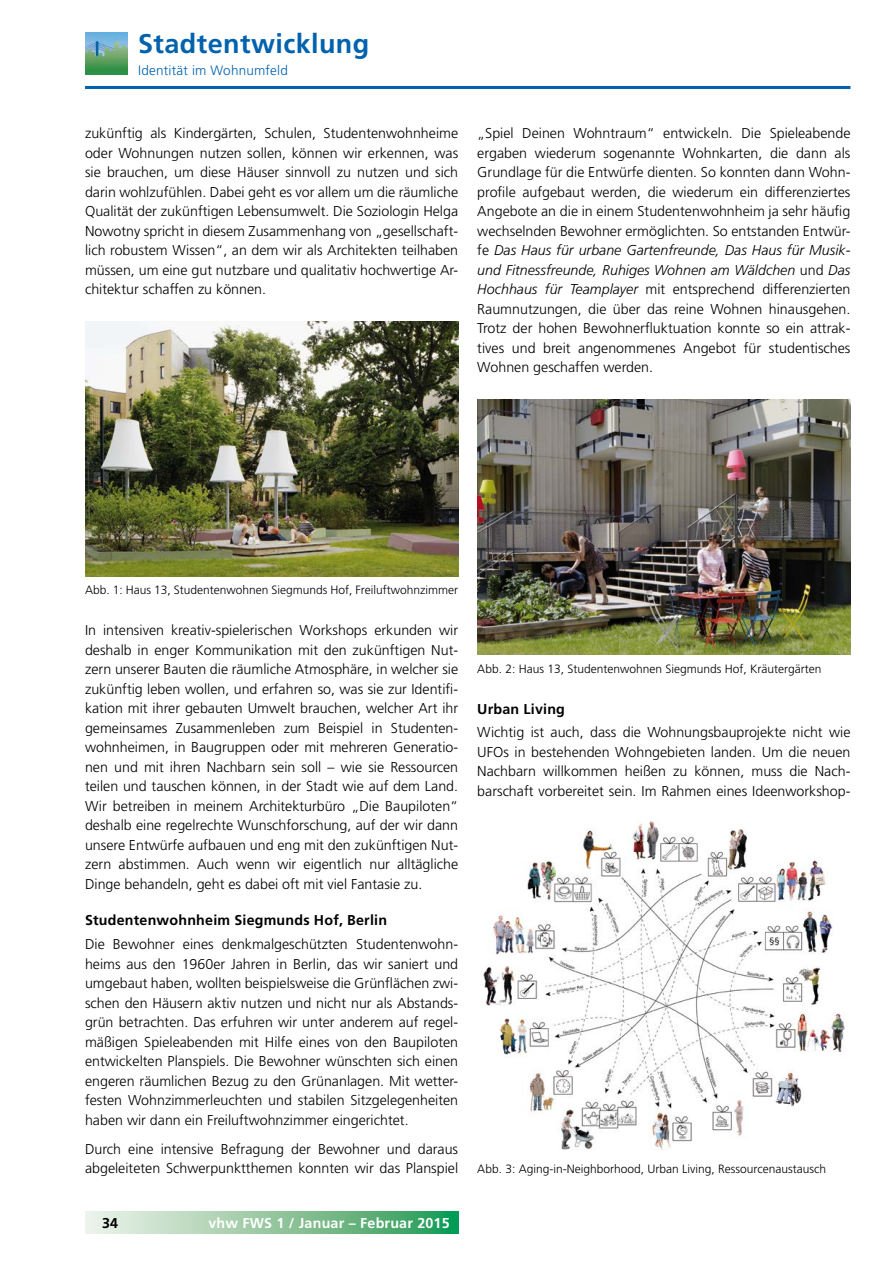
<style>
.page{position:relative;width:893px;height:1263px;background:#fff}
.page>*{position:absolute;margin:0;border:0;box-sizing:border-box;transform-origin:0 0}
.t1{font:700 27px "Frutiger LT";letter-spacing:.015em;color:#0062ae}
.t2{font:300 14.25px/19.5px "Frutiger LT";color:#000;text-align:justify}
.t3{font:italic 300 14.25px/19.5px "Frutiger";color:#000}
.t4{font:700 14.25px "Frutiger LT";letter-spacing:.015em;color:#000}
.t5{font:700 14.25px "Frutiger LT";letter-spacing:.015em;color:#fff}
.t6{font:300 13.5px "Frutiger LT";letter-spacing:.015em;color:#0062ae}
.t7{font:300 12px "Frutiger CE";color:#000}
.s1{font-family:"Frutiger LT";font-style:normal}
.s2{font-family:"Frutiger";font-style:italic}
</style>
<div class="page">
<hr style="left:85px;top:86px;width:765px;height:3px;background:#0062ae">
<svg style="left:85px;top:1212px;width:373px;height:21px;background:#8dc69f"></svg>
<img style="left:85px;top:32px;width:42px;height:43px">
<img style="left:85px;top:321px;width:373px;height:255px">
<img style="left:483px;top:821px;width:362px;height:329px">
<img style="left:477px;top:400px;width:373px;height:255px">
<h1 class="t1" style="left:138px;top:28px;width:233px">Stadtentwicklung</h1>
<p class="t6" style="left:138px;top:62px;width:151px">Identität im Wohnumfeld</p>
<p class="t2" style="left:85px;top:124px;width:375px">zukünftig als Kindergärten, Schulen, Studentenwohnheime oder Wohnungen nutzen sollen, können wir erkennen, was sie brauchen, um diese Häuser sinnvoll zu nutzen und sich darin wohlzufühlen. Dabei geht es vor allem um die räumliche Qualität der zukünftigen Lebensumwelt. Die Soziologin Helga Nowotny spricht in diesem Zusammenhang von „gesellschaft&shy;lich robustem Wissen“, an dem wir als Architekten teilhaben müssen, um eine gut nutzbare und qualitativ hochwertige Ar&shy;chitektur schaffen zu können.</p>
<p class="t2" style="left:477px;top:124px;width:375px">„Spiel Deinen Wohntraum“ entwickeln. Die Spieleabende ergaben wiederum sogenannte Wohnkarten, die dann als Grundlage für die Entwürfe dienten. So konnten dann Wohn&shy;profile aufgebaut werden, die wiederum ein differenziertes Angebote an die in einem Studentenwohnheim ja sehr häufig wechselnden Bewohner ermöglichten. So entstanden Entwür-</p>
<p class="t3" style="left:477px;top:240px;width:375px"><span class="s1">fe</span> Das Haus für urbane Gartenfreunde, Das Haus für Musik&shy;und Fitnessfreunde, Ruhiges Wohnen am Wäldchen <span class="s1">und</span> Das</p>
<p class="t2" style="left:477px;top:280px;width:375px"><span class="s2">Hochhaus für Teamplayer</span> mit entsprechend differenzierten Raumnutzungen, die über das reine Wohnen hinausgehen.<br>Trotz der hohen Bewohnerfluktuation konnte so ein attrak&shy;tives und breit angenommenes Angebot für studentisches Wohnen geschaffen werden.</p>
<p class="t7" style="left:85px;top:583px;width:375px">Abb. 1: Haus 13, Studentenwohnen Siegmunds Hof, Freiluftwohnzimmer</p>
<p class="t2" style="left:85px;top:621px;width:375px">In intensiven kreativ-spielerischen Workshops erkunden wir deshalb in enger Kommunikation mit den zukünftigen Nut&shy;zern unserer Bauten die räumliche Atmosphäre, in welcher sie zukünftig leben wollen, und erfahren so, was sie zur Identifi&shy;kation mit ihrer gebauten Umwelt brauchen, welcher Art ihr gemeinsames Zusammenleben zum Beispiel in Studenten&shy;wohnheimen, in Baugruppen oder mit mehreren Generatio&shy;nen und mit ihren Nachbarn sein soll – wie sie Ressourcen teilen und tauschen können, in der Stadt wie auf dem Land.<br>Wir betreiben in meinem Architekturbüro „Die Baupiloten“ deshalb eine regelrechte Wunschforschung, auf der wir dann unsere Entwürfe aufbauen und eng mit den zukünftigen Nut&shy;zern abstimmen. Auch wenn wir eigentlich nur alltägliche Dinge behandeln, geht es dabei oft mit viel Fantasie zu.</p>
<p class="t4" style="left:85px;top:912px;width:304px">Studentenwohnheim Siegmunds Hof, Berlin</p>
<p class="t2" style="left:85px;top:935px;width:375px">Die Bewohner eines denkmalgeschützten Studentenwohn&shy;heims aus den 1960er Jahren in Berlin, das wir saniert und umgebaut haben, wollten beispielsweise die Grünflächen zwi&shy;schen den Häusern aktiv nutzen und nicht nur als Abstands&shy;grün betrachten. Das erfuhren wir unter anderem auf regel&shy;mäßigen Spieleabenden mit Hilfe eines von den Baupiloten entwickelten Planspiels. Die Bewohner wünschten sich einen engeren räumlichen Bezug zu den Grünanlagen. Mit wetter&shy;festen Wohnzimmerleuchten und stabilen Sitzgelegenheiten haben wir dann ein Freiluftwohnzimmer eingerichtet.</p>
<p class="t2" style="left:85px;top:1139px;width:375px">Durch eine intensive Befragung der Bewohner und daraus abgeleiteten Schwerpunktthemen konnten wir das Planspiel</p>
<p class="t4" style="left:102px;top:1214px;width:18px">34</p>
<p class="t5" style="left:208px;top:1214px;width:243px">vhw FWS 1 / Januar – Februar 2015</p>
<p class="t7" style="left:477px;top:662px;width:346px">Abb. 2: Haus 13, Studentenwohnen Siegmunds Hof, Kräutergärten</p>
<p class="t4" style="left:477px;top:700px;width:89px">Urban Living</p>
<p class="t2" style="left:477px;top:723px;width:375px">Wichtig ist auch, dass die Wohnungsbauprojekte nicht wie UFOs in bestehenden Wohngebieten landen. Um die neuen Nachbarn willkommen heißen zu können, muss die Nach&shy;barschaft vorbereitet sein. Im Rahmen eines Ideenworkshop-</p>
<p class="t7" style="left:477px;top:1162px;width:350px">Abb. 3: Aging-in-Neighborhood, Urban Living, Ressourcenaustausch</p>
</div>
